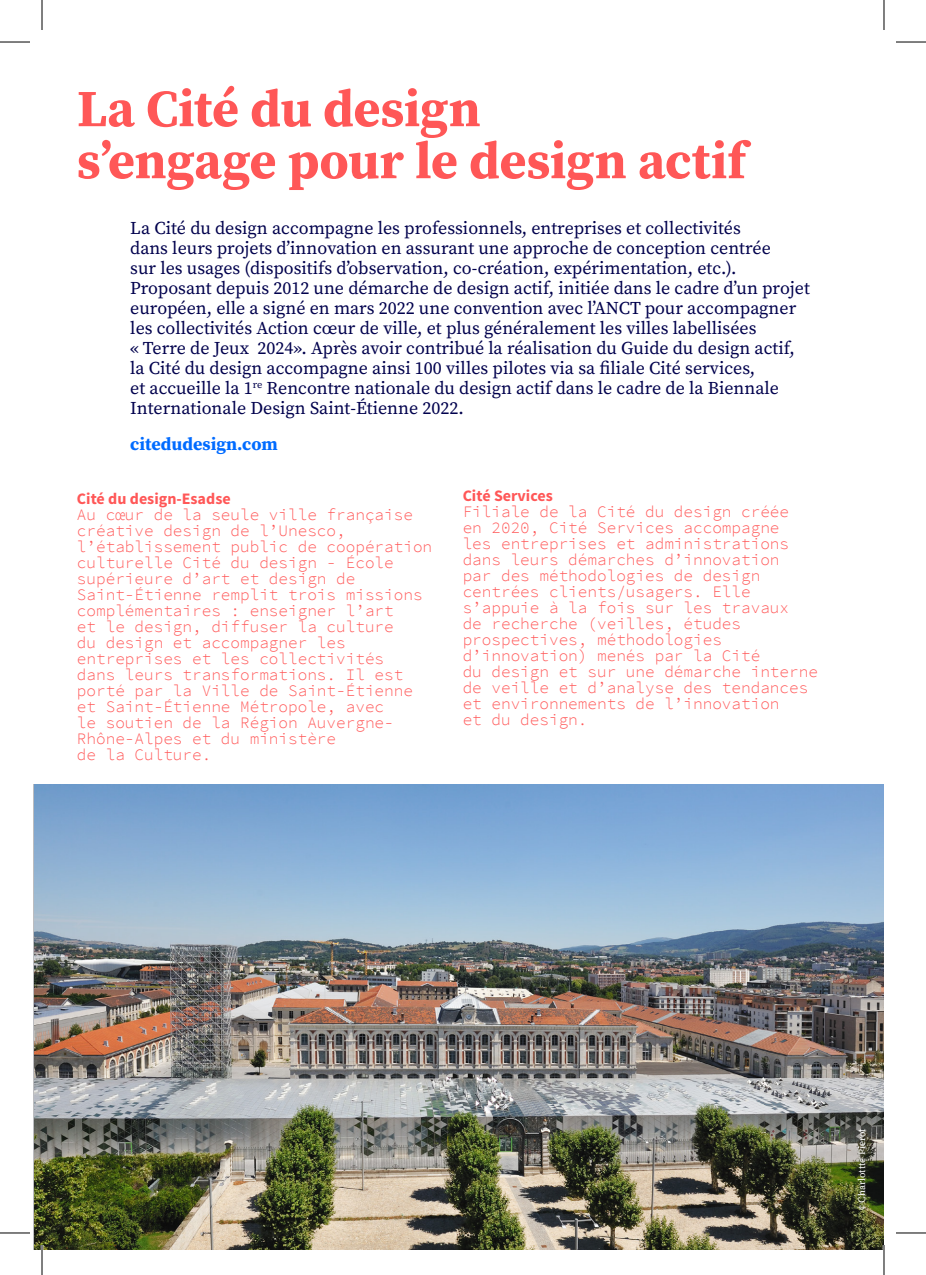
<style>
.page{position:relative;width:926px;height:1275px;background:#fff}
.page>*{position:absolute;margin:0;border:0;box-sizing:border-box;transform-origin:0 0}
.t1{font:700 52px "Source Serif Pro";letter-spacing:-.005em;color:#ff5757}
.t2{font:18px/20px "Source Serif Variable";color:#00004d}
.t3{font:700 18px "Source Serif Pro";color:#006bff}
.t4{font:300 16px/16px "Source Code Pro";color:#ff5757}
.t5{font:700 16px "Source Sans Pro";color:#ff5757}
.t6{font:10px "Source Serif Variable";color:#fff}
</style>
<div class="page">
<img style="left:34px;top:785px;width:850px;height:465px">
<hr style="left:41px;top:1245px;width:2px;height:30px;background:#fff">
<hr style="left:883px;top:1245px;width:2px;height:30px;background:#fff">
<hr style="left:0;top:42px;width:30px;height:1px;background:#000">
<hr style="left:896px;top:42px;width:30px;height:1px;background:#000">
<hr style="left:0;top:1232px;width:30px;height:1px;background:#000">
<hr style="left:896px;top:1232px;width:30px;height:1px;background:#000">
<hr style="left:42px;top:0;width:1px;height:30px;background:#000">
<hr style="left:42px;top:1245px;width:1px;height:30px;background:#000">
<hr style="left:884px;top:0;width:1px;height:30px;background:#000">
<hr style="left:884px;top:1245px;width:1px;height:30px;background:#000">
<p class="t1" style="left:77px;top:73px;width:405px">La Cité du design</p>
<p class="t1" style="left:77px;top:125px;width:671px">s’engage pour le design actif</p>
<p class="t2" style="left:130px;top:218px;width:642px">La Cité du design accompagne les professionnels, entreprises et collectivités dans leurs projets d’innovation en assurant une approche de conception centrée sur les usages (dispositifs d’observation, co-création, expérimentation, etc.).</p>
<p class="t2" style="left:130px;top:278px;width:681px">Proposant depuis 2012 une démarche de design actif, initiée dans le cadre d’un projet européen, elle a signé en mars 2022 une convention avec l’ANCT pour accompagner les collectivités Action cœur de ville, et plus généralement les villes labellisées<br>« Terre de Jeux 2024». Après avoir contribué la réalisation du Guide du design actif, la Cité du design accompagne ainsi 100 villes pilotes via sa filiale Cité services,<br>et accueille la 1<sup>re</sup> Rencontre nationale du design actif dans le cadre de la Biennale Internationale Design Saint-Étienne 2022.</p>
<p class="t3" style="left:130px;top:432px;width:149px">citedudesign.com</p>
<p class="t5" style="left:77px;top:488px;width:155px">Cité du design-Esadse</p>
<p class="t4" style="left:77px;top:507px;width:357px">Au cœur de la seule ville française créative design de l’Unesco, l’établissement public de coopération culturelle Cité du design - École supérieure d’art et design de</p>
<p class="t4" style="left:77px;top:587px;width:347px">Saint-Étienne remplit trois missions complémentaires : enseigner l’art</p>
<p class="t4" style="left:77px;top:619px;width:318px">et le design, diffuser la culture</p>
<p class="t4" style="left:77px;top:635px;width:309px">du design et accompagner les entreprises et les collectivités</p>
<p class="t4" style="left:77px;top:667px;width:338px">dans leurs transformations. Il est porté par la Ville de Saint-Étienne et Saint-Étienne Métropole, avec</p>
<p class="t4" style="left:77px;top:715px;width:318px">le soutien de la Région Auvergne-<br>Rhône-Alpes et du ministère</p>
<p class="t4" style="left:77px;top:747px;width:136px">de la Culture.</p>
<p class="t5" style="left:463px;top:485px;width:92px">Cité Services</p>
<p class="t4" style="left:463px;top:504px;width:328px">Filiale de la Cité du design créée</p>
<p class="t4" style="left:463px;top:520px;width:328px">en 2020, Cité Services accompagne les entreprises et administrations dans leurs démarches d’innovation par des méthodologies de design centrées clients/usagers. Elle s’appuie à la fois sur les travaux de recherche (veilles, études prospectives, méthodologies d’innovation) menés par la Cité</p>
<p class="t4" style="left:463px;top:664px;width:357px">du design et sur une démarche interne de veille et d’analyse des tendances et environnements de l’innovation</p>
<p class="t4" style="left:463px;top:712px;width:126px">et du design.</p>
<p class="t6" style="left:855px;top:1209px;width:83px;rotate:-90deg">¢ Charlottte Pierot</p>
</div>
